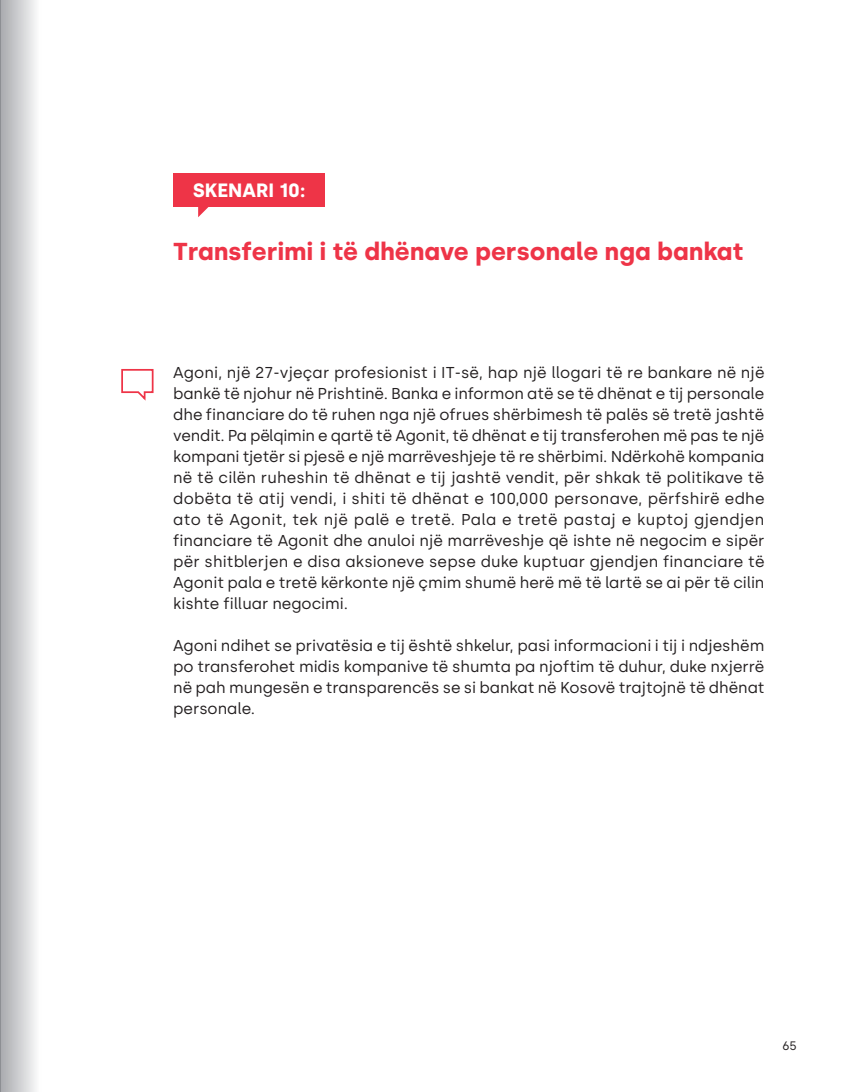
<style>
.page{position:relative;width:844px;height:1092px;background:#fff}
.page>*{position:absolute;margin:0;border:0;box-sizing:border-box;transform-origin:0 0}
.t1{font:700 24.5px "Silka";color:#ee3447}
.t2{font:700 19.25px "Silka";color:#fff}
.t3{font:15.75px/21px "Silka";letter-spacing:-.005em;color:#231f20;text-align:justify}
.t4{font:12.25px "Silka";color:#231f20}
</style>
<div class="page">
<svg style="left:198px;top:207px;width:11px;height:10px"></svg>
<div style="left:173px;top:173px;width:152px;height:34px;background:#ee3447"></div>
<svg style="left:121px;top:369px;width:33px;height:32px"></svg>
<div style="left:0;top:0;width:42px;height:1091px;background:linear-gradient(to right,#a7a9ac,#fefefe)"></div>
<hr style="left:0;top:0;width:1px;height:1091px;background:#bcbdc0">
<p class="t2" style="left:193px;top:179px;width:114px">SKENARI 10:</p>
<h1 class="t1" style="left:173px;top:237px;width:571px">Transferimi i të dhënave personale nga bankat</h1>
<p class="t3" style="left:173px;top:362px;width:592px">Agoni, një 27-vjeçar profesionist i IT-së, hap një llogari të re bankare në një bankë të njohur në Prishtinë. Banka e informon atë se të dhënat e tij personale dhe financiare do të ruhen nga një ofrues shërbimesh të palës së tretë jashtë vendit. Pa pëlqimin e qartë të Agonit, të dhënat e tij transferohen më pas te një kompani tjetër si pjesë e një marrëveshjeje të re shërbimi. Ndërkohë kompania në të cilën ruheshin të dhënat e tij jashtë vendit, për shkak të politikave të dobëta të atij vendi, i shiti të dhënat e 100,000 personave, përfshirë edhe ato të Agonit, tek një palë e tretë. Pala e tretë pastaj e kuptoj gjendjen financiare të Agonit dhe anuloi një marrëveshje që ishte në negocim e sipër për shitblerjen e disa aksioneve sepse duke kuptuar gjendjen financiare të Agonit pala e tretë kërkonte një çmim shumë herë më të lartë se ai për të cilin kishte filluar negocimi.</p>
<p class="t3" style="left:173px;top:635px;width:592px">Agoni ndihet se privatësia e tij është shkelur, pasi informacioni i tij i ndjeshëm po transferohet midis kompanive të shumta pa njoftim të duhur, duke nxjerrë në pah mungesën e transparencës se si bankat në Kosovë trajtojnë të dhënat personale.</p>
<p class="t4" style="left:781px;top:1038px;width:16px">65</p>
</div>
